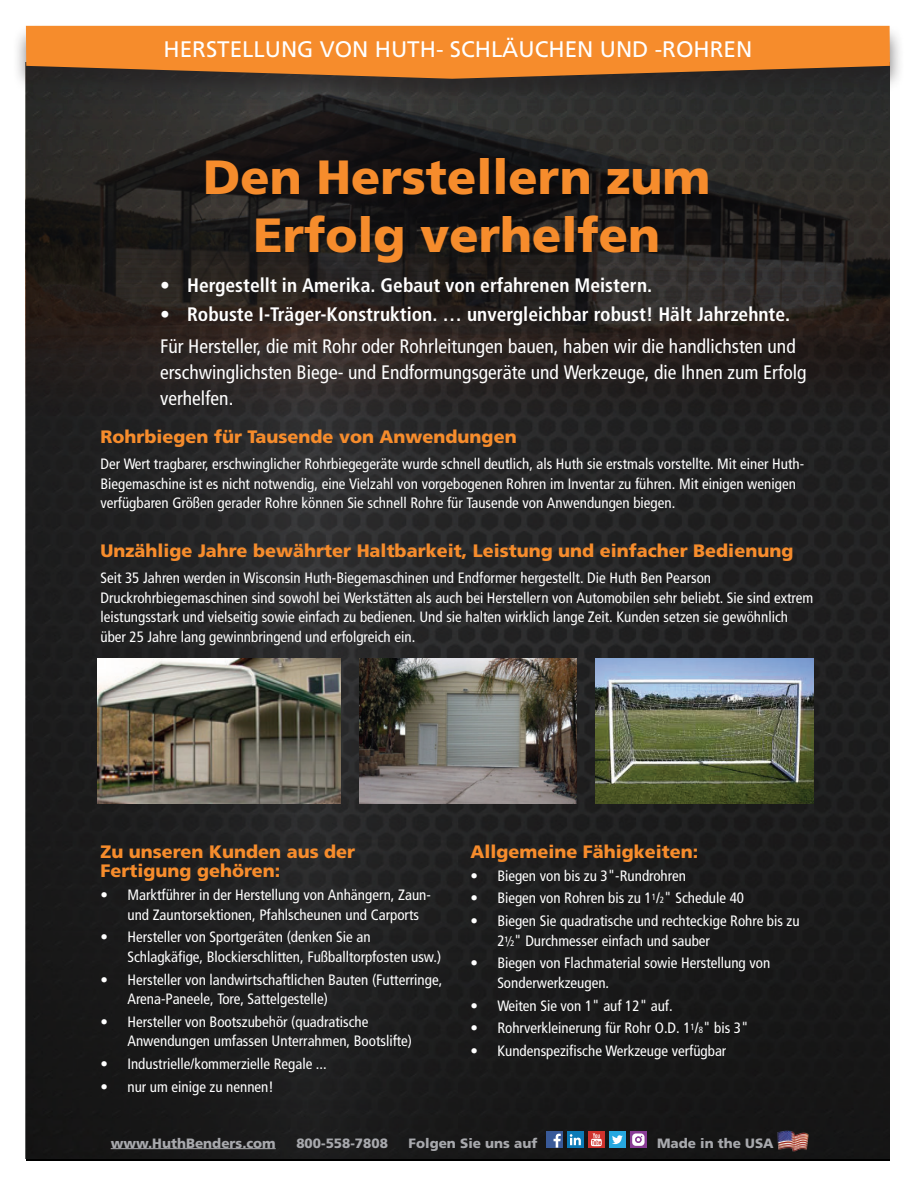
<style>
.page{position:relative;width:918px;height:1188px;background:#fff}
.page>*{position:absolute;margin:0;border:0;box-sizing:border-box;transform-origin:0 0}
.t1{font:48px/57.6px "Frutiger LT 75 Blk";color:#f68c2c;text-align:center}
.t2{font:22.5px "Frutiger LT 55 Rm";color:#fff}
.t3{font:19.5px/25.5px "Frutiger LT 57 Cn";color:#fff}
.t4{font:19.5px "Frutiger LT 67 Bd Cn";color:#fff}
.t5{font:18px/19.5px "Frutiger LT 75 Blk";color:#f68c2c}
.t6{font:15px/19.5px "Frutiger LT 57 Cn";color:#fff}
.t7{font:13.5px "Frutiger LT 75 Blk";color:#a8a9ad}
.s1{font-size:9px}
.s2{font-size:13.5px}
</style>
<div class="page">
<img style="left:26px;top:415px;width:864px;height:744px">
<img style="left:26px;top:106px;width:864px;height:309px">
<div style="left:12px;top:24px;width:893px;height:82px;background:#231f20;opacity:.58"></div>
<svg style="left:26px;top:26px;width:864px;height:53px;background:#db7f2b"></svg>
<img style="left:97px;top:659px;width:243px;height:145px">
<img style="left:359px;top:659px;width:218px;height:145px">
<img style="left:596px;top:659px;width:217px;height:145px">
<hr style="left:111px;top:1148px;width:165px;height:1px;background:#a8a9ad">
<img style="left:775px;top:1130px;width:34px;height:23px">
<div style="left:546px;top:1132px;width:16px;height:16px;background:#395a99"></div>
<svg style="left:554px;top:1134px;width:7px;height:14px"></svg>
<div style="left:567px;top:1132px;width:16px;height:16px;background:#0c7ab6"></div>
<svg style="left:570px;top:1134px;width:11px;height:11px"></svg>
<svg style="left:588px;top:1132px;width:16px;height:16px"></svg>
<svg style="left:591px;top:1133px;width:11px;height:13px"></svg>
<div style="left:609px;top:1132px;width:16px;height:16px;background:#27a8e0"></div>
<svg style="left:612px;top:1135px;width:11px;height:9px"></svg>
<svg style="left:630px;top:1132px;width:16px;height:16px"></svg>
<svg style="left:632px;top:1134px;width:13px;height:12px"></svg>
<h2 class="t2" style="left:164px;top:36px;width:590px">HERSTELLUNG VON HUTH- SCHLÄUCHEN UND -ROHREN</h2>
<h1 class="t1" style="left:203px;top:148px;width:509px">Den Herstellern zum<br>Erfolg verhelfen</h1>
<h3 class="t4" style="left:160px;top:274px;width:494px">• Hergestellt in Amerika. Gebaut von erfahrenen Meistern.</h3>
<h3 class="t4" style="left:160px;top:303px;width:632px">• Robuste I-Träger-Konstruktion. … unvergleichbar robust! Hält Jahrzehnte.</h3>
<h3 class="t3" style="left:160px;top:334px;width:648px">Für Hersteller, die mit Rohr oder Rohrleitungen bauen, haben wir die handlichsten und erschwinglichsten Biege- und Endformungsgeräte und Werkzeuge, die Ihnen zum Erfolg verhelfen.</h3>
<p class="t5" style="left:100px;top:427px;width:418px">Rohrbiegen für Tausende von Anwendungen</p>
<p class="t6" style="left:100px;top:454px;width:705px">Der Wert tragbarer, erschwinglicher Rohrbiegegeräte wurde schnell deutlich, als Huth sie erstmals vorstellte. Mit einer Huth-<br>Biegemaschine ist es nicht notwendig, eine Vielzahl von vorgebogenen Rohren im Inventar zu führen. Mit einigen wenigen verfügbaren Größen gerader Rohre können Sie schnell Rohre für Tausende von Anwendungen biegen.</p>
<p class="t5" style="left:100px;top:541px;width:694px">Unzählige Jahre bewährter Haltbarkeit, Leistung und einfacher Bedienung</p>
<p class="t6" style="left:100px;top:568px;width:714px">Seit 35 Jahren werden in Wisconsin Huth-Biegemaschinen und Endformer hergestellt. Die Huth Ben Pearson Druckrohrbiegemaschinen sind sowohl bei Werkstätten als auch bei Herstellern von Automobilen sehr beliebt. Sie sind extrem leistungsstark und vielseitig sowie einfach zu bedienen. Und sie halten wirklich lange Zeit. Kunden setzen sie gewöhnlich über 25 Jahre lang gewinnbringend und erfolgreich ein.</p>
<p class="t5" style="left:100px;top:842px;width:256px">Zu unseren Kunden aus der<br>Fertigung gehören:</p>
<p class="t6" style="left:127px;top:885px;width:305px;text-indent:-27px">• Marktführer in der Herstellung von Anhängern, Zaun&shy;und Zauntorsektionen, Pfahlscheunen und Carports</p>
<p class="t6" style="left:127px;top:928px;width:315px;text-indent:-27px">• Hersteller von Sportgeräten (denken Sie an<br>Schlagkäfige, Blockierschlitten, Fußballtorpfosten usw.)</p>
<p class="t6" style="left:127px;top:970px;width:316px;text-indent:-27px">• Hersteller von landwirtschaftlichen Bauten (Futterringe,<br>Arena-Paneele, Tore, Sattelgestelle)</p>
<p class="t6" style="left:127px;top:1012px;width:286px;text-indent:-27px">• Hersteller von Bootszubehör (quadratische<br>Anwendungen umfassen Unterrahmen, Bootslifte)</p>
<p class="t6" style="left:100px;top:1054px;width:228px">• Industrielle/kommerzielle Regale ...</p>
<p class="t6" style="left:100px;top:1077px;width:175px">• nur um einige zu nennen!</p>
<p class="t5" style="left:470px;top:842px;width:230px">Allgemeine Fähigkeiten:</p>
<p class="t6" style="left:470px;top:866px;width:217px">• Biegen von bis zu 3"-Rundrohren</p>
<p class="t6" style="left:470px;top:889px;width:275px">• Biegen von Rohren bis zu 1<sup>1</sup>/<span class="s1">2</span>" Schedule 40</p>
<p class="t6" style="left:497px;top:911px;width:304px;text-indent:-27px">• Biegen Sie quadratische und rechteckige Rohre bis zu<br>2<span class="s2">½</span>" Durchmesser einfach und sauber</p>
<p class="t6" style="left:497px;top:954px;width:274px;text-indent:-27px">• Biegen von Flachmaterial sowie Herstellung von<br>Sonderwerkzeugen.</p>
<p class="t6" style="left:470px;top:996px;width:204px">• Weiten Sie von 1" auf 12" auf.</p>
<p class="t6" style="left:470px;top:1019px;width:280px">• Rohrverkleinerung für Rohr O.D. 1<sup>1</sup>/<span class="s1">8</span>" bis 3"</p>
<p class="t6" style="left:470px;top:1041px;width:258px">• Kundenspezifische Werkzeuge verfügbar</p>
<p class="t7" style="left:111px;top:1135px;width:167px">www.HuthBenders.com</p>
<p class="t7" style="left:296px;top:1135px;width:93px">800-558-7808</p>
<p class="t7" style="left:409px;top:1135px;width:130px">Folgen Sie uns auf</p>
<p class="t7" style="left:657px;top:1135px;width:118px">Made in the USA</p>
</div>
